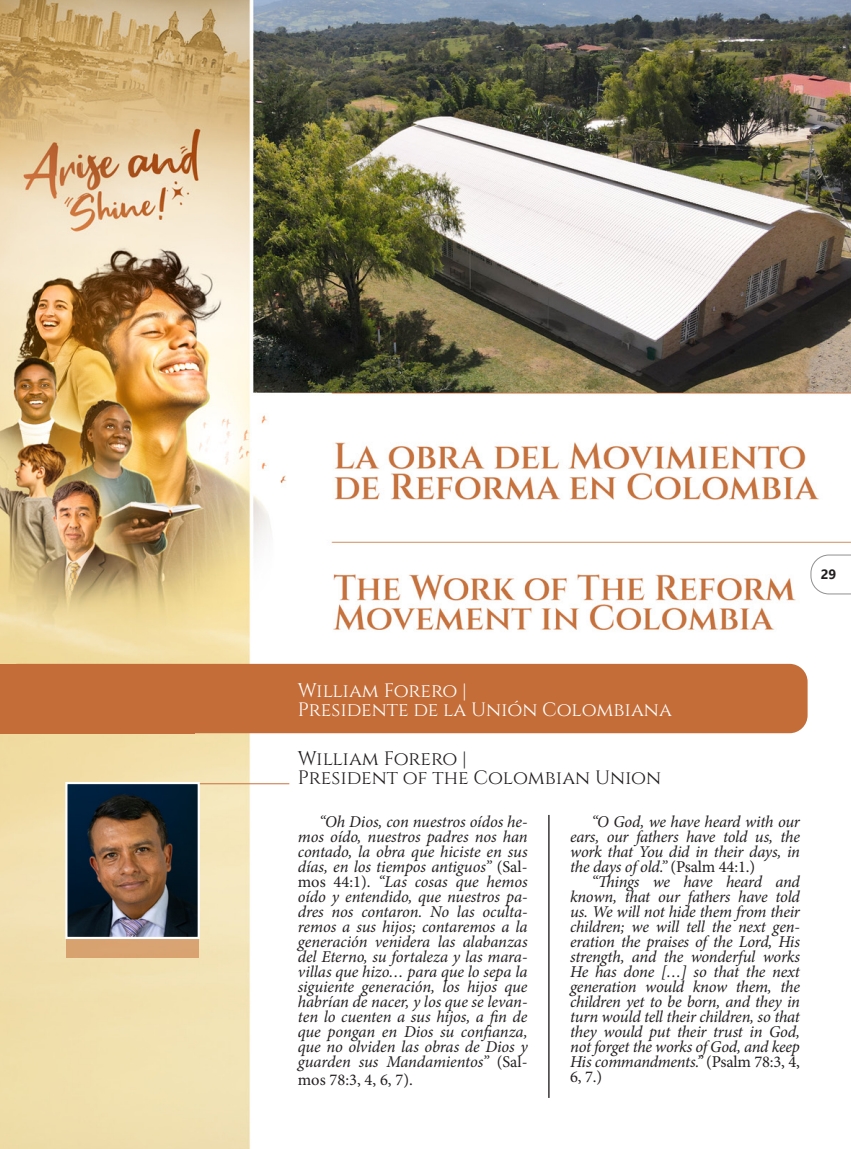
<style>
.page{position:relative;width:851px;height:1149px;background:#fff}
.page>*{position:absolute;margin:0;border:0;box-sizing:border-box;transform-origin:0 0}
.t1{font:19.35px "Cinzel";color:#fff}
.t2{font:19.35px "Cinzel";color:#231f20}
.t3{font:italic 16.5px/15px "Minion Pro";letter-spacing:-.015em;color:#231f20;text-align:justify}
.t4{font:16.5px "Minion Pro";color:#231f20}
.t5{font:700 13.5px "Segoe UI";color:#231f20}
.s1{font-style:normal}
</style>
<div class="page">
<img style="left:0;top:0;width:850px;height:1148px">
<hr style="left:548px;top:814px;width:1px;height:283px;background:#231f20">
<hr style="left:176px;top:783px;width:113px;height:1px;background:#c8723f">
<div style="left:0;top:663px;width:807px;height:70px;background:#c46d38;border-radius:18px"></div>
<div style="left:0;top:663px;width:195px;height:70px;background:#c46d38"></div>
<div style="left:66px;top:797px;width:133px;height:160px;background:#d9a372"></div>
<img style="left:68px;top:784px;width:129px;height:151px">
<div style="left:65px;top:781px;width:135px;height:157px;border:2px solid #fff"></div>
<svg style="left:810px;top:554px;width:40px;height:40px"></svg>
<p class="t5" style="left:820px;top:561px;width:17px">29</p>
<p class="t1" style="left:298px;top:677px;width:171px">William Forero |</p>
<p class="t1" style="left:298px;top:696px;width:375px">Presidente de la Unión Colombiana</p>
<p class="t2" style="left:298px;top:745px;width:171px">William Forero |</p>
<p class="t2" style="left:298px;top:765px;width:365px">President of the Colombian Union</p>
<p class="t3" style="left:298px;top:813px;width:231px;text-indent:21px">“Oh Dios, con nuestros oídos he&shy;mos oído, nuestros padres nos han contado, la obra que hiciste en sus días, en los tiempos antiguos” <span class="s1">(Sal&shy;mos 44:1).</span> “Las cosas que hemos oído y entendido, que nuestros pa&shy;dres nos contaron. No las oculta&shy;remos a sus hijos; contaremos a la generación venidera las alabanzas del Eterno, su fortaleza y las mara&shy;villas que hizo… para que lo sepa la siguiente generación, los hijos que habrían de nacer, y los que se levan&shy;ten lo cuenten a sus hijos, a fin de que pongan en Dios su confianza, que no olviden las obras de Dios y guarden sus Mandamientos” <span class="s1">(Sal-</span></p>
<p class="t4" style="left:298px;top:1068px;width:116px">mos 78:3, 4, 6, 7).</p>
<p class="t3" style="left:570px;top:813px;width:231px;text-indent:21px">“O God, we have heard with our ears, our fathers have told us, the work that You did in their days, in the days of old.” <span class="s1">(Psalm 44:1.)</span></p>
<p class="t3" style="left:570px;top:873px;width:231px;text-indent:21px">“Things we have heard and known, that our fathers have told us. We will not hide them from their children; we will tell the next gen&shy;eration the praises of the Lord, His strength, and the wonderful works He has done […] so that the next generation would know them, the children yet to be born, and they in turn would tell their children, so that they would put their trust in God, not forget the works of God, and keep His commandments.” <span class="s1">(Psalm 78:3, 4, 6, 7.)</span></p>
</div>
